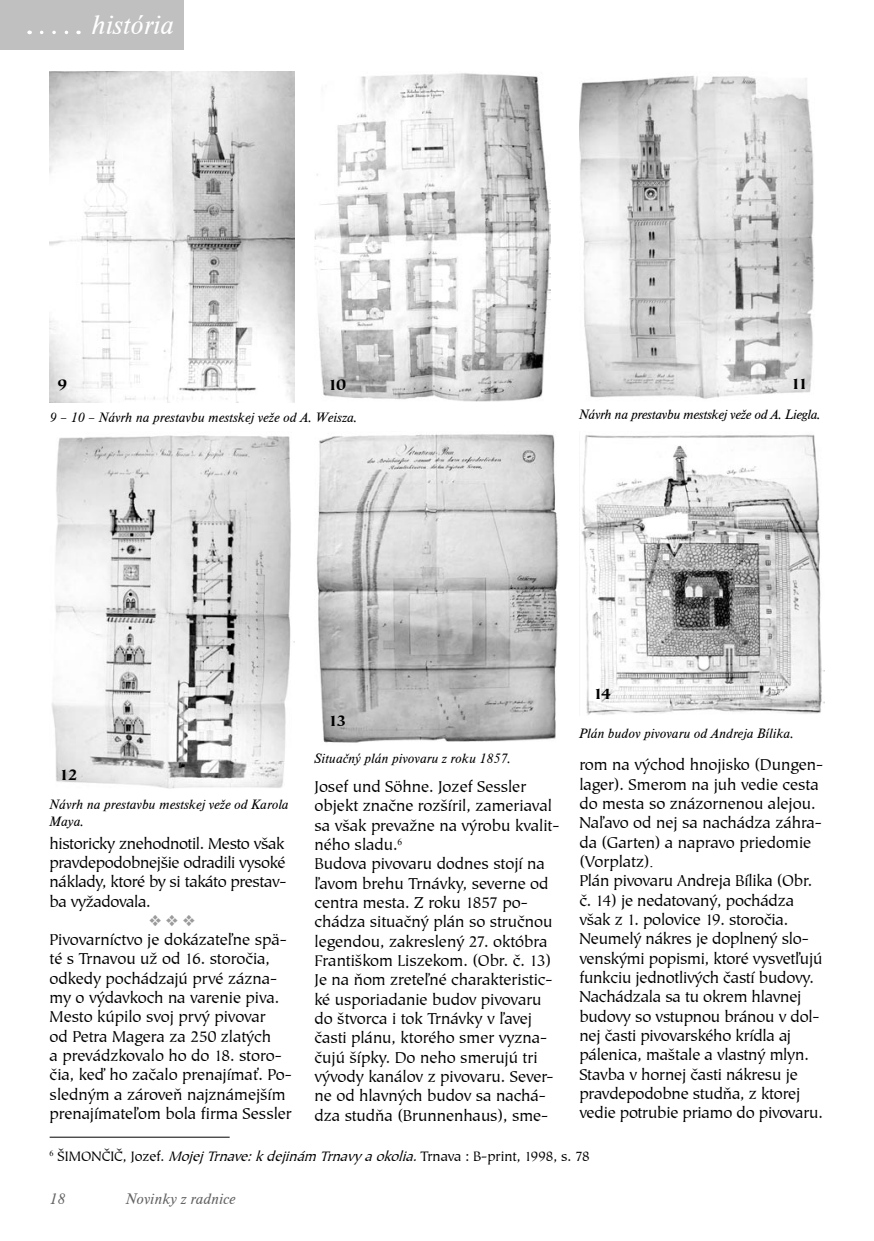
<style>
.page{position:relative;width:874px;height:1241px;background:#fff}
.page>*{position:absolute;margin:0;border:0;box-sizing:border-box;transform-origin:0 0}
.t1{font:28px "Timeless T Ligh Ital";color:#fff}
.bezny_txt_9{font:16.1px/19.2px "Tiepolo Itc T";color:#000}
.t2{font:15.75px "Timeless T Ligh Ital";color:#636363}
.No_Spacing_štýl{font:15.75px "Tiepolo Itc T Blac";letter-spacing:-.075em;color:#000}
.t3{font:14px/16.8px "Timeless T Ligh Ital";color:#000}
.bezny_txt_9-2{font:14px "Tiepolo Itc T";color:#000}
.t4{font:14px "Timeless T Ligh Ital";letter-spacing:-.02em;color:#000}
.s1{font-family:"Times New Roman"}
.s2{font-style:italic}
</style>
<div class="page">
<div style="left:0;top:0;width:184px;height:50px;background:#c0c0c0"></div>
<img style="left:50px;top:72px;width:244px;height:330px">
<img style="left:314px;top:73px;width:236px;height:329px">
<img style="left:579px;top:76px;width:235px;height:323px">
<img style="left:52px;top:435px;width:242px;height:354px">
<img style="left:317px;top:434px;width:241px;height:309px">
<img style="left:579px;top:434px;width:243px;height:281px">
<hr style="left:50px;top:1136px;width:179px;height:1px;background:#000">
<svg style="left:29px;top:31px;width:50px;height:3px"></svg>
<p class="t1" style="left:91px;top:9px;width:84px">história</p>
<p class="No_Spacing_štýl" style="left:58px;top:374px;width:11px">9</p>
<p class="No_Spacing_štýl" style="left:328px;top:373px;width:19px">10</p>
<p class="t3" style="left:50px;top:409px;width:309px">9 – 10 – Návrh na prestavbu mestskej veže od A. Weisza.</p>
<p class="No_Spacing_štýl" style="left:790px;top:373px;width:18px">11</p>
<p class="t4" style="left:579px;top:406px;width:243px">Návrh na prestavbu mestskej veže od A. Liegla.</p>
<p class="No_Spacing_štýl" style="left:60px;top:764px;width:19px">12</p>
<p class="t3" style="left:50px;top:795px;width:240px">Návrh na prestavbu mestskej veže od Karola<br>Maya.</p>
<p class="bezny_txt_9" style="left:50px;top:833px;width:238px;text-align:justify">historicky znehodnotil. Mesto však pravdepodobnejšie odradili vysoké náklady, ktoré by si takáto prestav&shy;ba vyžadovala.</p>
<p class="bezny_txt_9" style="left:50px;top:929px;width:244px">Pivovarníctvo je dokázateľne spä&shy;té s Trnavou už od 16. storočia, odkedy pochádzajú prvé zázna&shy;my o výdavkoch na varenie piva.<br>Mesto kúpilo svoj prvý pivovar<br>od Petra Magera za 250 zlatých<br>a prevádzkovalo ho do 18. storo&shy;čia, keď ho začalo prenajímať. Po&shy;sledným a zároveň najznámejším prenajímateľom bola firma Sessler</p>
<p class="No_Spacing_štýl" style="left:328px;top:710px;width:19px">13</p>
<p class="t3" style="left:314px;top:749px;width:198px">Situačný plán pivovaru z roku 1857.</p>
<p class="bezny_txt_9" style="left:314px;top:776px;width:246px">Josef und Söhne. Jozef Sessler objekt značne rozšíril, zameriaval sa však prevažne na výrobu kvalit&shy;ného sladu.<sup>6</sup></p>
<p class="bezny_txt_9" style="left:314px;top:854px;width:240px">Budova pivovaru dodnes stojí na ľavom brehu Trnávky, severne od centra mesta. Z roku 1857 po&shy;chádza situačný plán so stručnou legendou, zakreslený 27. októbra<br>Františkom Liszekom. (Obr. č. 13)<br>Je na ňom zreteľné charakteristic&shy;ké usporiadanie budov pivovaru do štvorca i tok Trnávky v ľavej časti plánu, ktorého smer vyzna&shy;čujú šípky. Do neho smerujú tri vývody kanálov z pivovaru. Sever&shy;ne od hlavných budov sa nachá&shy;dza studňa (Brunnenhaus), sme-</p>
<p class="No_Spacing_štýl" style="left:593px;top:683px;width:19px">14</p>
<p class="t3" style="left:579px;top:724px;width:216px">Plán budov pivovaru od Andreja Bílika.</p>
<p class="bezny_txt_9" style="left:579px;top:754px;width:245px">rom na východ hnojisko (Dungen&shy;lager). Smerom na juh vedie cesta do mesta so znázornenou alejou.<br>Naľavo od nej sa nachádza záhra&shy;da (Garten) a napravo priedomie (Vorplatz)<span class="s1">.</span></p>
<p class="bezny_txt_9" style="left:579px;top:870px;width:245px">Plán pivovaru Andreja Bílika (Obr. č. 14) je nedatovaný, pochádza však z 1. polovice 19. storočia.<br>Neumelý nákres je doplnený slo&shy;venskými popismi, ktoré vysvetľujú funkciu jednotlivých častí budovy.<br>Nachádzala sa tu okrem hlavnej budovy so vstupnou bránou v dol&shy;nej časti pivovarského krídla aj pálenica, maštale a vlastný mlyn.<br>Stavba v hornej časti nákresu je pravdepodobne studňa, z ktorej vedie potrubie priamo do pivovaru.</p>
<p class="bezny_txt_9-2" style="left:50px;top:1146px;width:541px"><sup>6</sup> ŠIMONČIČ, Jozef. <span class="s2">MojejTrnave:kdejinám Trnavy aokolia.</span>Trnava : B-print, 1998, s. 78</p>
<p class="t2" style="left:50px;top:1189px;width:17px">18</p>
<p class="t2" style="left:126px;top:1189px;width:111px">Novinky z radnice</p>
</div>
